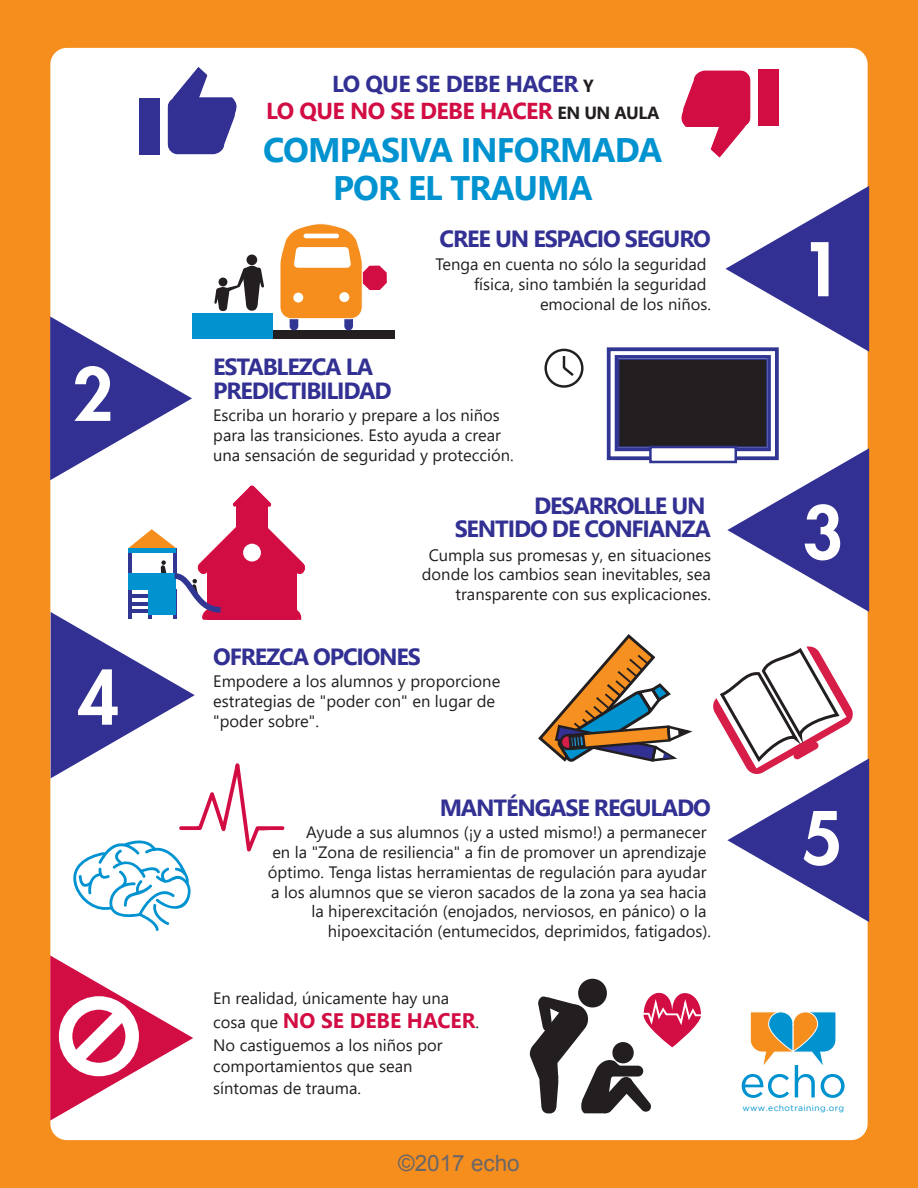
<style>
.page{position:relative;width:918px;height:1188px;background:#f68e1e}
.page>*{position:absolute;margin:0;border:0;box-sizing:border-box;transform-origin:0 0}
.t1{font:700 34.05px/37.7px "Segoe UI";letter-spacing:-.025em;color:#0093d0;text-align:center}
.t2{font:700 23.4px/23.4px "Segoe UI";letter-spacing:-.05em;color:#323092}
.t3{font:700 23.1px/27.6px "Segoe UI";letter-spacing:-.025em;color:#d20d44;text-align:center}
.t4{font:22.5px "Arial";color:#6a6668}
.t5{font:700 21px "Segoe UI";color:#d20d44}
.t6{font:16.65px/20px "Segoe UI";color:#231f20}
.t7{font:16.5px/19.8px "Segoe UI";color:#231f20;text-align:right}
.t8{font:8.55px "Gotham";letter-spacing:.05em;color:#0093d0}
.s1{color:#323092}
.s2{font-size:17.55px;color:#231f20}
.s3{font-weight:400;font-size:16.5px;color:#231f20}
.s4{font-weight:400;font-size:17.1px;color:#231f20}
</style>
<div class="page">
<div style="left:50px;top:48px;width:818px;height:1092px;background:#fff;border-radius:16px"></div>
<div style="left:139px;top:99px;width:20px;height:56px;background:#323092"></div>
<svg style="left:726px;top:186px;width:143px;height:166px"></svg>
<svg style="left:50px;top:316px;width:142px;height:164px"></svg>
<svg style="left:727px;top:448px;width:142px;height:164px"></svg>
<svg style="left:742px;top:1011px;width:103px;height:87px"></svg>
<svg style="left:50px;top:955px;width:143px;height:166px"></svg>
<div style="left:59px;top:996px;width:80px;height:80px;border:14px solid #fff;border-radius:50%"></div>
<div style="left:139px;top:98px;width:20px;height:56px;background:#323092"></div>
<svg style="left:168px;top:67px;width:69px;height:87px"></svg>
<div style="left:759px;top:70px;width:20px;height:56px;background:#d20d44"></div>
<svg style="left:681px;top:71px;width:69px;height:86px"></svg>
<div style="left:544px;top:349px;width:40px;height:39px;border:2px solid #231f20;border-radius:50%"></div>
<svg style="left:562px;top:356px;width:12px;height:20px"></svg>
<div style="left:607px;top:347px;width:172px;height:113px;border:4px solid #303691"></div>
<div style="left:615px;top:355px;width:156px;height:96px;border:3px solid #303691"></div>
<div style="left:618px;top:358px;width:150px;height:90px;background:#231f20;border:2px solid #303691"></div>
<div style="left:649px;top:446px;width:88px;height:17px;background:#fff;border:3px solid #303691"></div>
<div style="left:578px;top:979px;width:29px;height:28px;background:#231f20;border-radius:50%"></div>
<svg style="left:529px;top:984px;width:172px;height:130px"></svg>
<svg style="left:233px;top:485px;width:38px;height:22px"></svg>
<div style="left:237px;top:503px;width:31px;height:31px;background:#d20d44"></div>
<svg style="left:713px;top:644px;width:156px;height:278px"></svg>
<svg style="left:538px;top:634px;width:154px;height:128px"></svg>
<div style="left:192px;top:313px;width:81px;height:26px;background:#0093d0"></div>
<div style="left:273px;top:330px;width:121px;height:9px;background:#231f20"></div>
<div style="left:247px;top:255px;width:10px;height:10px;background:#231f20;border-radius:50%"></div>
<svg style="left:214px;top:266px;width:50px;height:45px"></svg>
<div style="left:290px;top:307px;width:8px;height:23px;background:#303691;border-radius:4px"></div>
<div style="left:344px;top:307px;width:9px;height:23px;background:#303691;border-radius:4px"></div>
<svg style="left:280px;top:223px;width:107px;height:97px"></svg>
<svg style="left:51px;top:514px;width:254px;height:417px"></svg>
<h3 class="t3" style="left:266px;top:68px;width:395px"><span class="s1">LO QUE SE DEBE HACER</span> <span class="s2">Y<br></span>LO QUE NO SE DEBE HACER <span class="s2">EN UN AULA</span></h3>
<h1 class="t1" style="left:263px;top:129px;width:401px">COMPASIVA INFORMADA<br>POR EL TRAUMA</h1>
<h2 class="t2" style="left:440px;top:226px;width:273px">CREE UN ESPACIO SEGURO</h2>
<h2 class="t2" style="left:213px;top:353px;width:180px">ESTABLEZCA LA<br>PREDICTIBILIDAD</h2>
<p class="t7" style="left:435px;top:253px;width:277px">Tenga en cuenta no sólo la seguridad física, sino también la seguridad emocional de los niños.</p>
<p class="t7" style="left:213px;top:404px;width:302px;text-align:left">Escriba un horario y prepare a los niños para las transiciones. Esto ayuda a crear una sensación de seguridad y protección.</p>
<h2 class="t2" style="left:455px;top:492px;width:258px;text-align:right">DESARROLLE UN<br>SENTIDO DE CONFIANZA</h2>
<p class="t7" style="left:422px;top:543px;width:291px">Cumpla sus promesas y, en situaciones donde los cambios sean inevitables, sea transparente con sus explicaciones.</p>
<h2 class="t2" style="left:213px;top:643px;width:209px">OFREZCA OPCIONES</h2>
<p class="t6" style="left:213px;top:670px;width:289px">Empodere a los alumnos y proporcione estrategias de "poder con" en lugar de "poder sobre".</p>
<h2 class="t2" style="left:440px;top:794px;width:273px">MANTÉNGASE REGULADO</h2>
<p class="t7" style="left:268px;top:821px;width:445px">Ayude a sus alumnos (¡y a usted mismo!) a permanecer<br>en la "Zona de resiliencia" a fin de promover un aprendizaje óptimo. Tenga listas herramientas de regulación para ayudar a los alumnos que se vieron sacados de la zona ya sea hacia la hiperexcitación (enojados, nerviosos, en pánico) o la hipoexcitación (entumecidos, deprimidos, fatigados).</p>
<p class="t7" style="left:213px;top:987px;width:237px">En realidad, únicamente hay una</p>
<p class="t5" style="left:213px;top:1001px;width:267px"><span class="s3">cosa que</span> NO SE DEBE HACER<span class="s4">.</span></p>
<p class="t7" style="left:213px;top:1033px;width:231px;line-height:21.5px;text-align:left">No castiguemos a los niños por comportamientos que sean síntomas de trauma.</p>
<h3 class="t4" style="left:398px;top:1148px;width:123px">©2017 echo</h3>
<p class="t8" style="left:742px;top:1103px;width:103px">www.echotraining.org</p>
</div>
